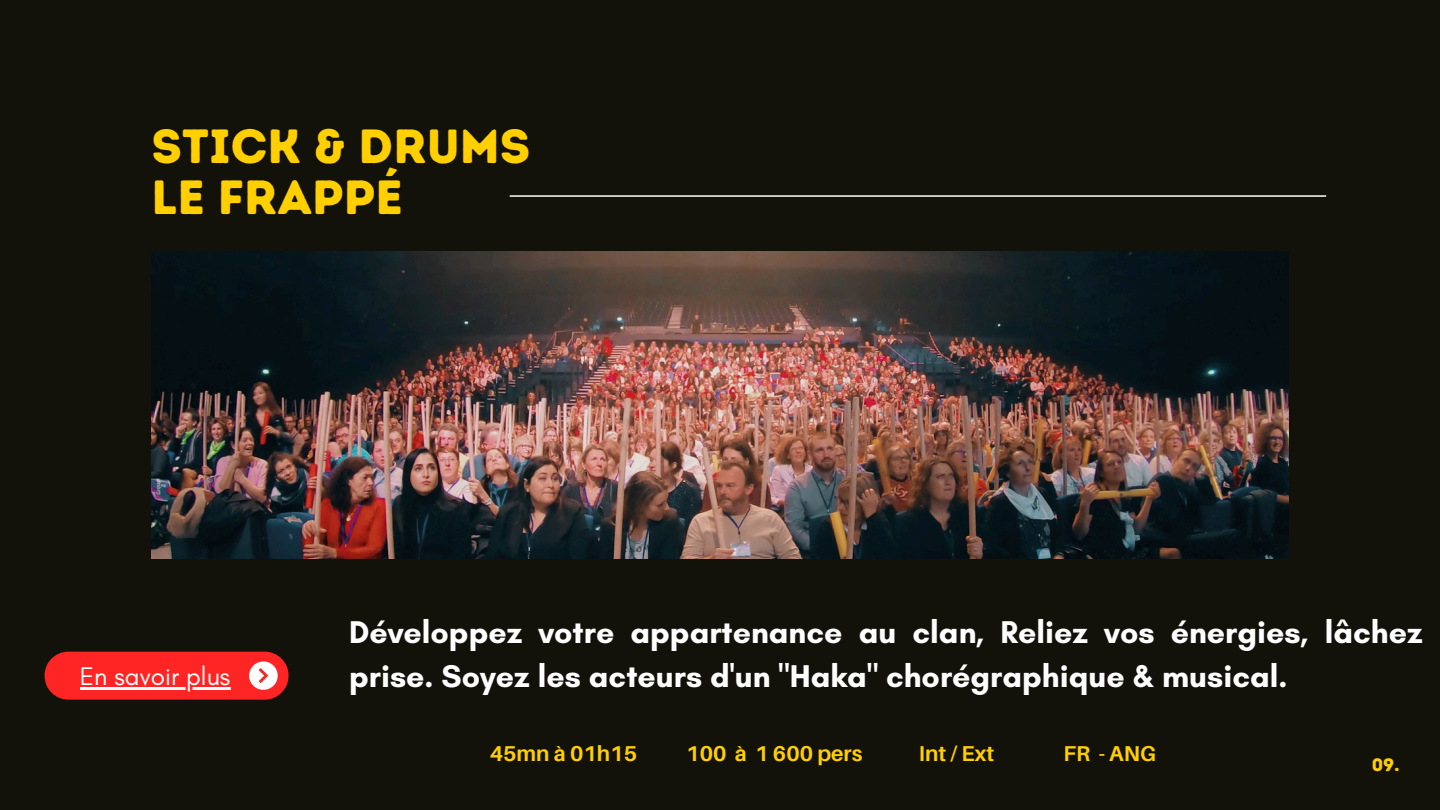
<style>
.page{position:relative;width:1440px;height:810px;background:#12110a}
.page>*{position:absolute;margin:0;border:0;box-sizing:border-box;transform-origin:0 0}
.t1{font:48px/51px "Intro Rust Base";color:#ffcf00}
.t2{font:700 32px "Glacial Indifference";color:#fff}
.t3{font:26px "Glacial Indifference";color:#fff}
.t4{font:700 21.5px "Aileron";color:#ffcf00}
.t5{font:18px "Intro Rust Base";color:#ffcf00}
</style>
<div class="page">
<img style="left:152px;top:251px;width:1137px;height:308px">
<hr style="left:510px;top:195px;width:816px;height:2px;background:#fff">
<div style="left:45px;top:652px;width:244px;height:48px;background:#ff2525;border-radius:24px"></div>
<div style="left:249px;top:661px;width:29px;height:29px;background:#fff;border-radius:50%"></div>
<svg style="left:259px;top:668px;width:9px;height:15px"></svg>
<hr style="left:80px;top:687px;width:150px;height:2px;background:#fff">
<h1 class="t1" style="left:152px;top:121px;width:380px">STICK &amp; DRUMS<br>LE FRAPPÉ</h1>
<p class="t2" style="left:349px;top:613px;width:1075px">Développez votre appartenance au clan, Reliez vos énergies, lâchez</p>
<p class="t3" style="left:80px;top:661px;width:152px">En savoir plus</p>
<p class="t2" style="left:349px;top:657px;width:940px">prise. Soyez les acteurs d'un "Haka" chorégraphique &amp; musical.</p>
<h3 class="t4" style="left:490px;top:741px;width:149px">45mn à 01h15</h3>
<h2 class="t4" style="left:686px;top:741px;width:178px">100 à 1 600 pers</h2>
<h5 class="t4" style="left:919px;top:741px;width:77px">Int / Ext</h5>
<h5 class="t4" style="left:1064px;top:741px;width:94px">FR - ANG</h5>
<p class="t5" style="left:1372px;top:754px;width:29px">09.</p>
</div>
